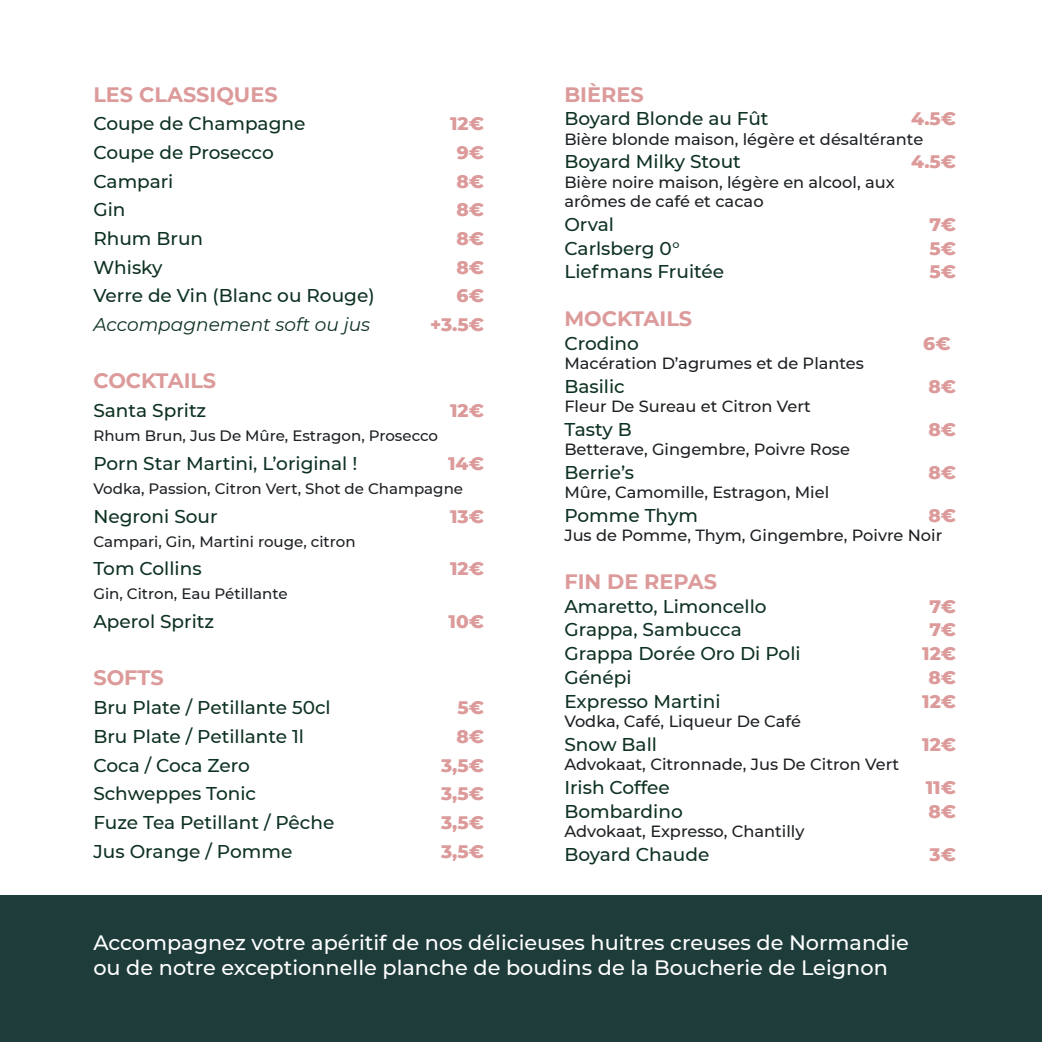
<style>
.page{position:relative;width:1042px;height:1042px;background:#fff}
.page>*{position:absolute;margin:0;border:0;box-sizing:border-box;transform-origin:0 0}
.t1{font:500 20.82px/25px "Montserrat";color:#fff}
.t2{font:700 20.82px "Montserrat";color:#dc9a9a}
.t3{font:500 18.55px "Montserrat";color:#0e3222}
.t4{font:800 18.55px "Montserrat";color:#dc9a9a}
.t5{font:italic 18.55px "Montserrat";color:#0e3222}
.t6{font:500 16.28px/19.2px "Montserrat";color:#1d2124}
.t7{font:500 15.05px "Montserrat";color:#1d2124}
</style>
<div class="page">
<div style="left:0;top:895px;width:1042px;height:147px;background:#1e3c3a"></div>
<p class="t2" style="left:93px;top:79px;width:186px">LES CLASSIQUES</p>
<p class="t3" style="left:93px;top:111px;width:214px">Coupe de Champagne</p>
<p class="t4" style="left:450px;top:110px;width:35px">12€</p>
<p class="t3" style="left:93px;top:139px;width:182px">Coupe de Prosecco</p>
<p class="t4" style="left:457px;top:139px;width:29px">9€</p>
<p class="t3" style="left:93px;top:168px;width:82px">Campari</p>
<p class="t4" style="left:456px;top:167px;width:29px">8€</p>
<p class="t3" style="left:93px;top:197px;width:34px">Gin</p>
<p class="t4" style="left:456px;top:196px;width:29px">8€</p>
<p class="t3" style="left:93px;top:225px;width:111px">Rhum Brun</p>
<p class="t4" style="left:456px;top:225px;width:29px">8€</p>
<p class="t3" style="left:93px;top:254px;width:71px">Whisky</p>
<p class="t4" style="left:456px;top:253px;width:29px">8€</p>
<p class="t3" style="left:93px;top:283px;width:283px">Verre de Vin (Blanc ou Rouge)</p>
<p class="t4" style="left:456px;top:282px;width:29px">6€</p>
<p class="t5" style="left:93px;top:312px;width:278px">Accompagnement soft ou jus</p>
<p class="t4" style="left:430px;top:311px;width:55px">+3.5€</p>
<p class="t2" style="left:93px;top:366px;width:124px">COCKTAILS</p>
<p class="t3" style="left:93px;top:397px;width:114px">Santa Spritz</p>
<p class="t4" style="left:450px;top:397px;width:35px">12€</p>
<p class="t7" style="left:93px;top:425px;width:346px">Rhum Brun, Jus De Mûre, Estragon, Prosecco</p>
<p class="t3" style="left:93px;top:450px;width:265px">Porn Star Martini, L’original !</p>
<p class="t4" style="left:448px;top:450px;width:37px">14€</p>
<p class="t7" style="left:93px;top:478px;width:371px">Vodka, Passion, Citron Vert, Shot de Champagne</p>
<p class="t3" style="left:93px;top:503px;width:126px">Negroni Sour</p>
<p class="t4" style="left:450px;top:502px;width:35px">13€</p>
<p class="t7" style="left:93px;top:531px;width:264px">Campari, Gin, Martini rouge, citron</p>
<p class="t3" style="left:93px;top:556px;width:110px">Tom Collins</p>
<p class="t4" style="left:450px;top:555px;width:35px">12€</p>
<p class="t7" style="left:93px;top:583px;width:196px">Gin, Citron, Eau Pétillante</p>
<p class="t3" style="left:93px;top:608px;width:122px">Aperol Spritz</p>
<p class="t4" style="left:448px;top:608px;width:37px">10€</p>
<p class="t2" style="left:93px;top:663px;width:72px">SOFTS</p>
<p class="t3" style="left:93px;top:694px;width:239px">Bru Plate / Petillante 50cl</p>
<p class="t4" style="left:457px;top:694px;width:28px">5€</p>
<p class="t3" style="left:93px;top:723px;width:212px">Bru Plate / Petillante 1l</p>
<p class="t4" style="left:456px;top:722px;width:29px">8€</p>
<p class="t3" style="left:93px;top:752px;width:158px">Coca / Coca Zero</p>
<p class="t4" style="left:441px;top:751px;width:44px">3,5€</p>
<p class="t3" style="left:93px;top:780px;width:164px">Schweppes Tonic</p>
<p class="t4" style="left:441px;top:780px;width:44px">3,5€</p>
<p class="t3" style="left:93px;top:809px;width:242px">Fuze Tea Petillant / Pêche</p>
<p class="t4" style="left:441px;top:808px;width:44px">3,5€</p>
<p class="t3" style="left:93px;top:838px;width:200px">Jus Orange / Pomme</p>
<p class="t4" style="left:441px;top:837px;width:44px">3,5€</p>
<p class="t2" style="left:564px;top:79px;width:81px">BIÈRES</p>
<p class="t3" style="left:564px;top:106px;width:206px">Boyard Blonde au Fût</p>
<p class="t4" style="left:911px;top:105px;width:47px">4.5€</p>
<p class="t6" style="left:564px;top:129px;width:360px">Bière blonde maison, légère et désaltérante</p>
<p class="t3" style="left:564px;top:149px;width:178px">Boyard Milky Stout</p>
<p class="t4" style="left:911px;top:148px;width:47px">4.5€</p>
<p class="t6" style="left:564px;top:172px;width:332px">Bière noire maison, légère en alcool, aux arômes de café et cacao</p>
<p class="t3" style="left:564px;top:211px;width:51px">Orval</p>
<p class="t4" style="left:929px;top:210px;width:28px">7€</p>
<p class="t3" style="left:564px;top:235px;width:117px">Carlsberg 0°</p>
<p class="t4" style="left:929px;top:234px;width:28px">5€</p>
<p class="t3" style="left:564px;top:259px;width:161px">Liefmans Fruitée</p>
<p class="t4" style="left:929px;top:258px;width:28px">5€</p>
<p class="t2" style="left:564px;top:303px;width:129px">MOCKTAILS</p>
<p class="t3" style="left:564px;top:330px;width:76px">Crodino</p>
<p class="t4" style="left:923px;top:330px;width:29px">6€</p>
<p class="t6" style="left:564px;top:353px;width:301px">Macération D’agrumes et de Plantes</p>
<p class="t3" style="left:564px;top:373px;width:62px">Basilic</p>
<p class="t4" style="left:928px;top:373px;width:29px">8€</p>
<p class="t6" style="left:564px;top:396px;width:248px">Fleur De Sureau et Citron Vert</p>
<p class="t3" style="left:564px;top:416px;width:69px">Tasty B</p>
<p class="t4" style="left:928px;top:416px;width:29px">8€</p>
<p class="t6" style="left:564px;top:439px;width:287px">Betterave, Gingembre, Poivre Rose</p>
<p class="t3" style="left:564px;top:459px;width:71px">Berrie’s</p>
<p class="t4" style="left:928px;top:459px;width:29px">8€</p>
<p class="t6" style="left:564px;top:482px;width:266px">Mûre, Camomille, Estragon, Miel</p>
<p class="t3" style="left:564px;top:502px;width:135px">Pomme Thym</p>
<p class="t4" style="left:928px;top:502px;width:29px">8€</p>
<p class="t6" style="left:564px;top:525px;width:379px">Jus de Pomme, Thym, Gingembre, Poivre Noir</p>
<p class="t2" style="left:564px;top:566px;width:154px">FIN DE REPAS</p>
<p class="t3" style="left:564px;top:593px;width:204px">Amaretto, Limoncello</p>
<p class="t4" style="left:929px;top:592px;width:28px">7€</p>
<p class="t3" style="left:564px;top:617px;width:179px">Grappa, Sambucca</p>
<p class="t4" style="left:929px;top:616px;width:28px">7€</p>
<p class="t3" style="left:564px;top:641px;width:238px">Grappa Dorée Oro Di Poli</p>
<p class="t4" style="left:922px;top:640px;width:35px">12€</p>
<p class="t3" style="left:564px;top:664px;width:69px">Génépi</p>
<p class="t4" style="left:928px;top:664px;width:29px">8€</p>
<p class="t3" style="left:564px;top:688px;width:158px">Expresso Martini</p>
<p class="t4" style="left:922px;top:688px;width:35px">12€</p>
<p class="t6" style="left:564px;top:711px;width:238px">Vodka, Café, Liqueur De Café</p>
<p class="t3" style="left:564px;top:731px;width:94px">Snow Ball</p>
<p class="t4" style="left:922px;top:731px;width:35px">12€</p>
<p class="t6" style="left:564px;top:754px;width:336px">Advokaat, Citronnade, Jus De Citron Vert</p>
<p class="t3" style="left:564px;top:774px;width:107px">Irish Coffee</p>
<p class="t4" style="left:926px;top:774px;width:32px">11€</p>
<p class="t3" style="left:564px;top:798px;width:120px">Bombardino</p>
<p class="t4" style="left:928px;top:797px;width:29px">8€</p>
<p class="t6" style="left:564px;top:821px;width:242px">Advokaat, Expresso, Chantilly</p>
<p class="t3" style="left:564px;top:841px;width:147px">Boyard Chaude</p>
<p class="t4" style="left:929px;top:840px;width:28px">3€</p>
<p class="t1" style="left:93px;top:929px;width:817px">Accompagnez votre apéritif de nos délicieuses huitres creuses de Normandie ou de notre exceptionnelle planche de boudins de la Boucherie de Leignon</p>
</div>
